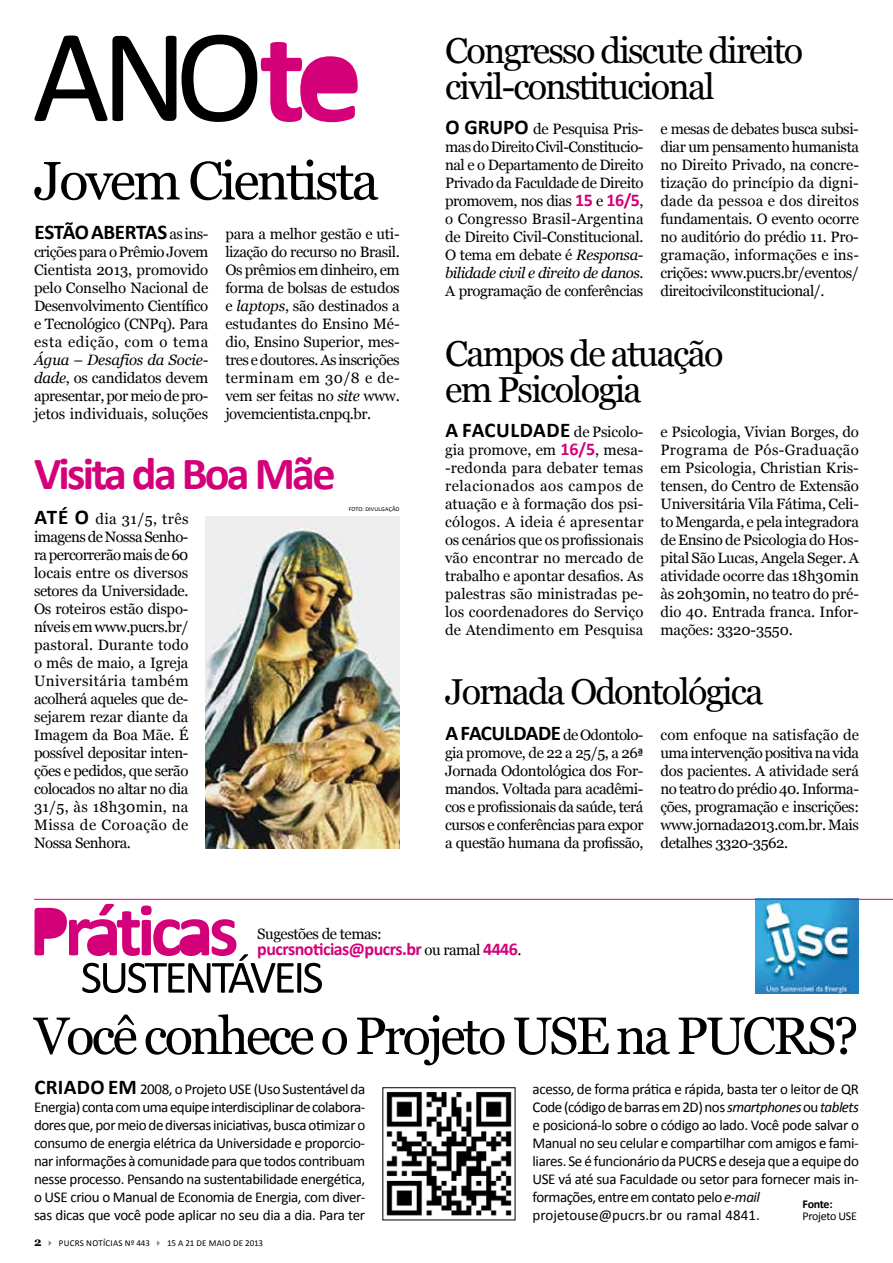
<style>
.page{position:relative;width:893px;height:1263px;background:#fff}
.page>*{position:absolute;margin:0;border:0;box-sizing:border-box;transform-origin:0 0}
.t1{font:54px "Georgia";letter-spacing:-.05em;color:#000}
.t2{font:52.5px "Georgia";letter-spacing:-.055em;color:#000}
.t3{font:700 46.2px "Calibri";letter-spacing:-.06em;color:#d4007a}
.t4{font:36px/36px "Georgia";letter-spacing:-.05em;color:#000}
.t5{font:700 21px "Calibri";letter-spacing:-.02em;color:#000}
.t6{font:700 18px "Calibri";letter-spacing:-.03em;color:#d4007a}
.t7{font:15px/18px "Georgia";letter-spacing:-.025em;color:#000;text-align:justify}
.t8{font:15px/18px "Calibri";letter-spacing:-.025em;color:#000;text-align:justify}
.t9{font:12px "Calibri";letter-spacing:-.025em;color:#000}
.t10{font:700 12px "Calibri";color:#000}
.t11{font:9px "Calibri";letter-spacing:.03em;color:#000}
.t12{font:6px "Calibri";letter-spacing:.025em;color:#000}
.s1{font-family:"Georgia";font-weight:400;font-size:15px}
.s2{font-style:italic}
.s3{font-family:"Calibri";font-weight:700;font-size:21px}
.s4{font-family:"Calibri";font-weight:700;font-size:18px;color:#d4007a}
.s5{font-family:"Calibri"}
.s6{font-family:"Georgia";font-weight:400;font-size:15px;color:#000}
.s7{font-weight:700;font-size:21px}
.s8{font-family:"Georgia";font-weight:700;font-size:12px}
.s9{color:#878781}
</style>
<div class="page">
<img style="left:755px;top:900px;width:104px;height:93px">
<svg style="left:35px;top:35px;width:323px;height:87px"></svg>
<svg style="left:35px;top:904px;width:287px;height:89px"></svg>
<hr style="left:34px;top:899px;width:859px;height:1px;background:#d4007a">
<img style="left:386px;top:1092px;width:126px;height:124px">
<img style="left:206px;top:517px;width:194px;height:331px">
<h1 class="t1" style="left:34px;top:148px;width:346px">Jovem Cientista</h1>
<h3 class="t5" style="left:34px;top:218px;width:175px">ESTÃO ABERTAS <span class="s1">as ins-</span></h3>
<p class="t7" style="left:34px;top:243px;width:176px">crições para o Prêmio Jovem Cientista 2013, promovido pelo Conselho Nacional de Desenvolvimento Científico e Tecnológico (CNPq). Para esta edição, com o tema</p>
<p class="t7" style="left:34px;top:351px;width:176px"><span class="s2">Água – Desafios da Socie&shy;dade</span>, os candidatos devem apresentar, por meio de pro&shy;jetos individuais, soluções</p>
<p class="t7" style="left:225px;top:225px;width:176px">para a melhor gestão e uti&shy;lização do recurso no Brasil.<br>Os prêmios em dinheiro, em forma de bolsas de estudos e <span class="s2">laptops</span>, são destinados a estudantes do Ensino Mé&shy;dio, Ensino Superior, mes&shy;tres e doutores. As inscrições terminam em 30/8 e de&shy;vem ser feitas no <span class="s2">site</span> www. jovemcientista.cnpq.br.</p>
<h3 class="t3" style="left:34px;top:444px;width:303px">VISITA DA BOA MÃE</h3>
<p class="t7" style="left:34px;top:510px;width:156px"><span class="s3">ATÉ O</span> dia 31/5, três imagens de Nossa Senho&shy;ra percorrerão mais de 60 locais entre os diversos setores da Universidade.<br>Os roteiros estão dispo&shy;níveis em www.pucrs.br/ pastoral. Durante todo o mês de maio, a Igreja Universitária também acolherá aqueles que de&shy;sejarem rezar diante da Imagem da Boa Mãe. É possível depositar inten&shy;ções e pedidos, que serão colocados no altar no dia 31/5, às 18h30min, na Missa de Coroação de Nossa Senhora.</p>
<p class="t12" style="left:349px;top:505px;width:52px">Foto: Divu lgação</p>
<h3 class="t4" style="left:445px;top:34px;width:360px">Congresso discute direito civil-constitucional</h3>
<p class="t7" style="left:445px;top:120px;width:200px"><span class="s3">O GRUPO</span> de Pesquisa Pris&shy;mas do Direito Civil-Constitucio&shy;nal e o Departamento de Direito Privado da Faculdade de Direito promovem, nos dias <span class="s4">15</span> e <span class="s4">16/5</span>, o Congresso Brasil-Argentina de Direito Civil-Constitucional.<br>O tema em debate é <span class="s2">Responsa&shy;bilidade civil e direito de danos</span>.<br>A programação de conferências</p>
<p class="t7" style="left:660px;top:120px;width:200px">e mesas de debates busca subsi&shy;diar um pensamento humanista no Direito Privado, na concre&shy;tização do princípio da digni&shy;dade da pessoa e dos direitos fundamentais. O evento ocorre no auditório do prédio 11. Pro&shy;gramação, informações e ins&shy;crições: www.pucrs.br/eventos/ direitocivilconstitucional/.</p>
<h3 class="t4" style="left:445px;top:336px;width:280px">Campos de atuação em Psicologia</h3>
<h3 class="t5" style="left:445px;top:416px;width:52px">A FACULD</h3>
<p class="t7" style="left:445px;top:423px;width:200px;text-indent:88px"><span class="s3">ADE</span> de Psicolo&shy;gia promove, em <span class="s4">16/5</span>, mesa--redonda para debater temas relacionados aos campos de atuação e à formação dos psi&shy;cólogos. A ideia é apresentar os cenários que os profissionais vão encontrar no mercado de trabalho e apontar desafios. As palestras são ministradas pe&shy;los coordenadores do Serviço de Atendimento em Pesquisa</p>
<p class="t7" style="left:660px;top:423px;width:200px">e Psicologia, Vivian Borges, do Programa de Pós-Graduação em Psicologia, Christian Kris&shy;tensen, do Centro de Extensão Universitária Vila Fátima, Celi&shy;to Mengarda, e pela integradora de Ensino de Psicologia do Hos&shy;pital São Lucas, Angela Seger. A atividade ocorre das 18h30min às 20h30min, no teatro do pré&shy;dio 40. Entrada franca. Infor&shy;mações: 3320-3550.</p>
<h3 class="t4" style="left:445px;top:674px;width:320px">Jornada Odontológica</h3>
<h3 class="t5" style="left:445px;top:720px;width:48px">A FACULD</h3>
<p class="t7" style="left:445px;top:726px;width:200px;text-indent:81px"><span class="s3">ADE</span> de Odontolo&shy;gia promove, de 22 a 25/5, a 26<span class="s5">ª </span>Jornada Odontológica dos For&shy;mandos. Voltada para acadêmi&shy;cos e profissionais da saúde, terá cursos e conferências para expor a questão humana da profissão,</p>
<p class="t7" style="left:660px;top:726px;width:200px">com enfoque na satisfação de uma intervenção positiva na vida dos pacientes. A atividade será no teatro do prédio 40. Informa&shy;ções, programação e inscrições: www.jornada2013.com.br. Mais detalhes 3320-3562.</p>
<p class="t7" style="left:257px;top:925px;width:126px">Sugestões de temas:</p>
<p class="t6" style="left:257px;top:938px;width:266px">PUCRSNOTICIAS@PUCRS.BR <span class="s6">ou ramal</span> 4446<span class="s6">.</span></p>
<h2 class="t2" style="left:34px;top:1004px;width:826px">Você conhece o Projeto USE na PUCRS?</h2>
<p class="t8" style="left:34px;top:1080px;width:333px"><span class="s7">CRIADO EM</span> 2008, o Projeto USE (Uso Sustentável da Energia) conta com uma equipe interdisciplinar de colabora&shy;dores que, por meio de diversas iniciativas, busca otimizar o consumo de energia elétrica da Universidade e proporcio&shy;nar informações à comunidade para que todos contribuam nesse processo. Pensando na sustentabilidade energética, o USE criou o Manual de Economia de Energia, com diver&shy;sas dicas que você pode aplicar no seu dia a dia. Para ter</p>
<p class="t8" style="left:533px;top:1080px;width:328px;text-align:left">acesso, de forma prática e rápida, basta ter o leitor de QR Code (código de barras em 2D) nos <span class="s2">smartphones</span> ou <span class="s2">tablets </span>e posicioná-lo sobre o código ao lado. Você pode salvar o Manual no seu celular e compartilhar com amigos e fami&shy;liares. Se é funcionário da PUCRS e deseja que a equipe do USE vá até sua Faculdade ou setor para fornecer mais in&shy;formações, entre em contato pelo <span class="s2">e-mail </span>projetouse@pucrs.br ou ramal 4841.</p>
<p class="t10" style="left:803px;top:1197px;width:32px">FONTE:</p>
<p class="t9" style="left:803px;top:1209px;width:50px">Projeto USE</p>
<p class="t11" style="left:34px;top:1237px;width:231px"><span class="s8">2</span> <span class="s9">✔</span> PUCRS notícias Nº 443 <span class="s9">✔</span> 15 a 21 de maio de 2013</p>
</div>
